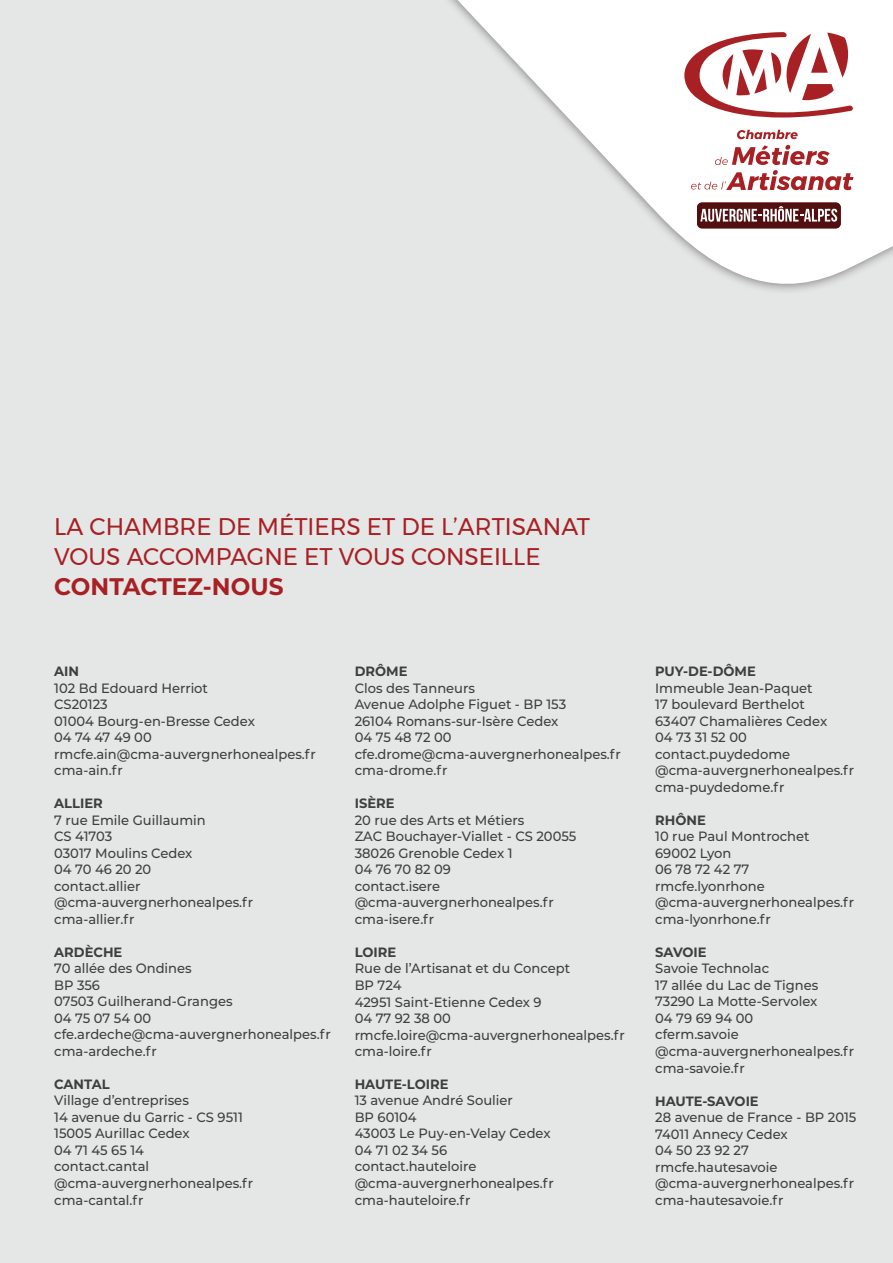
<style>
.page{position:relative;width:893px;height:1263px;background:#e5e6e6}
.page>*{position:absolute;margin:0;border:0;box-sizing:border-box;transform-origin:0 0}
.t1{font:24px/30px "Montserrat";color:#a72023}
.t2{font:700 24px "Montserrat";color:#a72023}
.t3{font:500 13.5px/16.5px "Montserrat";color:#3e3e3f}
.t4{font:700 13.5px "Montserrat";color:#3e3e3f}
</style>
<div class="page">
<svg style="left:449px;top:0;width:444px;height:291px;fill:#fff"></svg>
<div style="left:697px;top:202px;width:144px;height:26px;background:#510f10;border-radius:5px"></div>
<svg style="left:700px;top:206px;width:137px;height:16px"></svg>
<svg style="left:737px;top:130px;width:61px;height:9px"></svg>
<svg style="left:691px;top:145px;width:162px;height:45px;background:#e6c0c1"></svg>
<svg style="left:684px;top:32px;width:169px;height:86px;background:#e2b7b8"></svg>
<h1 class="t1" style="left:54px;top:511px;width:537px">LA CHAMBRE DE MÉTIERS ET DE L’ARTISANAT<br>VOUS ACCOMPAGNE ET VOUS CONSEILLE</h1>
<h1 class="t2" style="left:54px;top:569px;width:231px">CONTACTEZ-NOUS</h1>
<p class="t4" style="left:54px;top:662px;width:26px">AIN</p>
<p class="t3" style="left:54px;top:679px;width:263px">102 Bd Edouard Herriot<br>CS20123<br>01004 Bourg-en-Bresse Cedex<br>04 74 47 49 00 rmcfe.ain@cma-auvergnerhonealpes.fr cma-ain.fr</p>
<p class="t4" style="left:54px;top:794px;width:50px">ALLIER</p>
<p class="t3" style="left:54px;top:811px;width:201px">7 rue Emile Guillaumin<br>CS 41703<br>03017 Moulins Cedex<br>04 70 46 20 20<br>contact.allier @cma-auvergnerhonealpes.fr cma-allier.fr</p>
<p class="t4" style="left:54px;top:942px;width:70px">ARDÈCHE</p>
<p class="t3" style="left:54px;top:960px;width:278px">70 allée des Ondines<br>BP 356<br>07503 Guilherand-Granges<br>04 75 07 54 00 cfe.ardeche@cma-auvergnerhonealpes.fr cma-ardeche.fr</p>
<p class="t4" style="left:54px;top:1074px;width:57px">CANTAL</p>
<p class="t3" style="left:54px;top:1092px;width:201px">Village d’entreprises<br>14 avenue du Garric - CS 9511<br>15005 Aurillac Cedex<br>04 71 45 65 14<br>contact.cantal @cma-auvergnerhonealpes.fr cma-cantal.fr</p>
<p class="t4" style="left:355px;top:662px;width:54px">DRÔME</p>
<p class="t3" style="left:355px;top:679px;width:268px">Clos des Tanneurs<br>Avenue Adolphe Figuet - BP 153<br>26104 Romans-sur-Isère Cedex<br>04 75 48 72 00 cfe.drome@cma-auvergnerhonealpes.fr cma-drome.fr</p>
<p class="t4" style="left:355px;top:794px;width:41px">ISÈRE</p>
<p class="t3" style="left:355px;top:811px;width:223px">20 rue des Arts et Métiers<br>ZAC Bouchayer-Viallet - CS 20055<br>38026 Grenoble Cedex 1<br>04 76 70 82 09<br>contact.isere @cma-auvergnerhonealpes.fr cma-isere.fr</p>
<p class="t4" style="left:355px;top:942px;width:43px">LOIRE</p>
<p class="t3" style="left:355px;top:960px;width:272px">Rue de l’Artisanat et du Concept<br>BP 724<br>42951 Saint-Etienne Cedex 9<br>04 77 92 38 00 rmcfe.loire@cma-auvergnerhonealpes.fr cma-loire.fr</p>
<p class="t4" style="left:355px;top:1074px;width:95px">HAUTE-LOIRE</p>
<p class="t3" style="left:355px;top:1092px;width:201px">13 avenue André Soulier<br>BP 60104<br>43003 Le Puy-en-Velay Cedex<br>04 71 02 34 56 contact.hauteloire @cma-auvergnerhonealpes.fr cma-hauteloire.fr</p>
<p class="t4" style="left:655px;top:662px;width:102px">PUY-DE-DÔME</p>
<p class="t3" style="left:655px;top:679px;width:201px">Immeuble Jean-Paquet<br>17 boulevard Berthelot<br>63407 Chamalières Cedex<br>04 73 31 52 00 contact.puydedome @cma-auvergnerhonealpes.fr cma-puydedome.fr</p>
<p class="t4" style="left:655px;top:810px;width:52px">RHÔNE</p>
<p class="t3" style="left:655px;top:828px;width:201px">10 rue Paul Montrochet<br>69002 Lyon<br>06 78 72 42 77 rmcfe.lyonrhone @cma-auvergnerhonealpes.fr cma-lyonrhone.fr</p>
<p class="t4" style="left:655px;top:942px;width:53px">SAVOIE</p>
<p class="t3" style="left:655px;top:960px;width:201px">Savoie Technolac<br>17 allée du Lac de Tignes<br>73290 La Motte-Servolex<br>04 79 69 94 00<br>cferm.savoie @cma-auvergnerhonealpes.fr cma-savoie.fr</p>
<p class="t4" style="left:655px;top:1091px;width:105px">HAUTE-SAVOIE</p>
<p class="t3" style="left:655px;top:1108px;width:203px">28 avenue de France - BP 2015<br>74011 Annecy Cedex<br>04 50 23 92 27 rmcfe.hautesavoie @cma-auvergnerhonealpes.fr cma-hautesavoie.fr</p>
</div>
